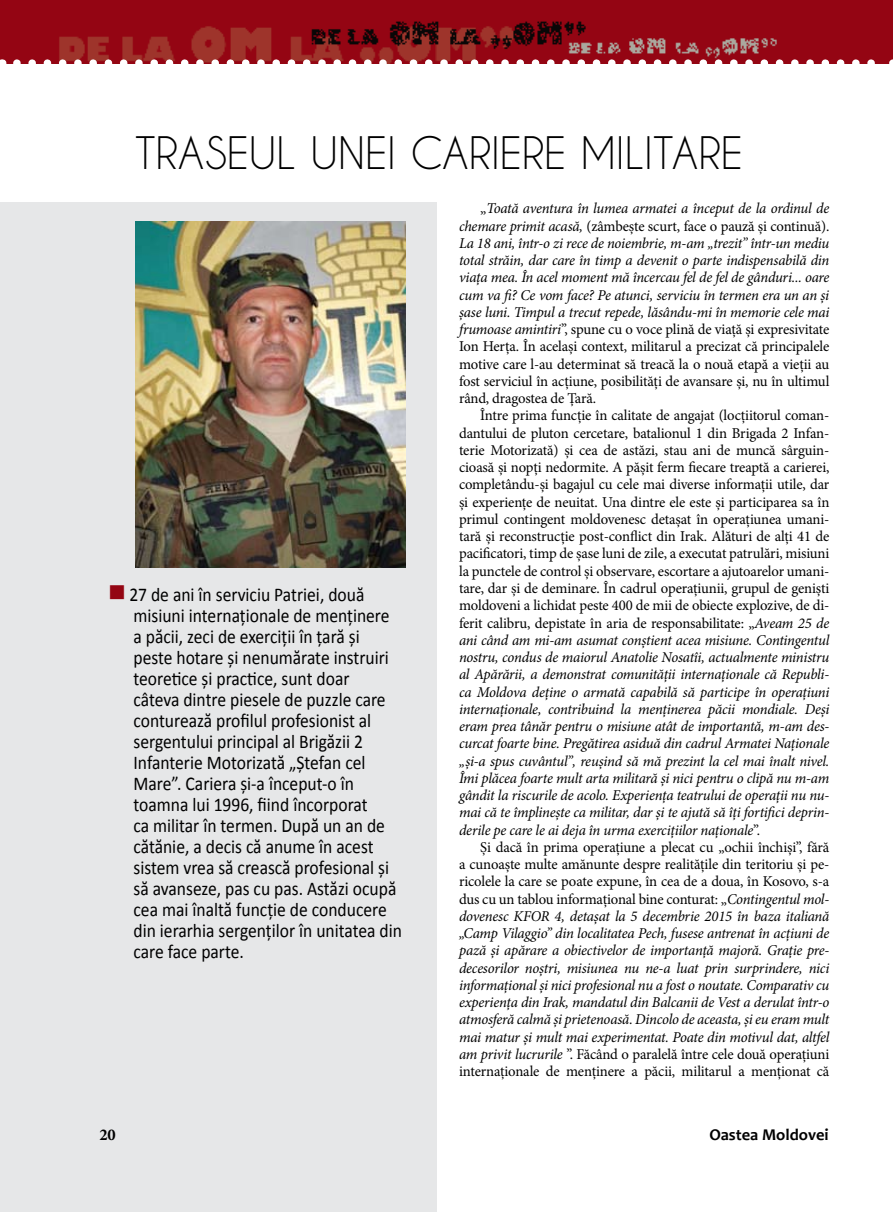
<style>
.page{position:relative;width:893px;height:1212px;background:#fff}
.page>*{position:absolute;margin:0;border:0;box-sizing:border-box;transform-origin:0 0}
.t1{font:42px "Caviar Dreams";color:#000}
.t2{font:19.5px/21px "Calibri";color:#000;scale:.9 1}
.t3{font:700 16.5px "Candara";color:#000}
.t4{font:700 16.5px "Minion Pro";color:#000}
.t5{font:italic 15px/17.2px "Minion Pro";letter-spacing:-.02em;color:#000;text-align:justify}
.t6{font:15px/17.2px "Minion Pro";letter-spacing:-.01em;color:#000;text-align:justify}
.s1{font-style:normal}
.s2{font-style:italic}
.s3{color:#940513}
</style>
<div class="page">
<div style="left:0;top:203px;width:437px;height:1009px;background:#e6e7e8"></div>
<img style="left:135px;top:222px;width:270px;height:345px">
<img style="left:0;top:0;width:893px;height:64px">
<svg style="left:17px;top:59px;width:868px;height:5px"></svg>
<h1 class="t1" style="left:135px;top:128px;width:609px">TRASEUL UNEI CARIERE MILITARE</h1>
<p class="t5" style="left:459px;top:200px;width:372px;text-indent:21px"><span class="s1">„</span>Toată aventura în lumea armatei a început de la ordinul de chemare primit acasă, <span class="s1">(zâmbește scurt, face o pauză și continuă).<br></span>La 18 ani, într-o zi rece de noiembrie, m-am „trezit” într-un mediu total străin, dar care în timp a devenit o parte indispensabilă din viața mea. În acel moment mă încercau fel de fel de gânduri... oare cum va fi? Ce vom face? Pe atunci, serviciu în termen era un an și șase luni. Timpul a trecut repede, lăsându-mi în memorie cele mai frumoase amintiri<span class="s1">”, spune cu o voce plină de viață și expresivitate Ion Herța. În același context, militarul a precizat că principalele motive care l-au determinat să treacă la o nouă etapă a vieții au fost serviciul în acțiune, posibilități de avansare și, nu în ultimul rând, dragostea de Ţară.</span></p>
<p class="t6" style="left:459px;top:407px;width:372px;text-indent:21px">Între prima funcție în calitate de angajat (locțiitorul coman&shy;dantului de pluton cercetare, batalionul 1 din Brigada 2 Infan&shy;terie Motorizată) și cea de astăzi, stau ani de muncă sârguin&shy;cioasă și nopți nedormite. A pășit ferm fiecare treaptă a carierei, completându-și bagajul cu cele mai diverse informații utile, dar și experiențe de neuitat. Una dintre ele este și participarea sa în primul contingent moldovenesc detașat în operațiunea umani&shy;tară și reconstrucție post-conflict din Irak. Alături de alți 41 de pacificatori, timp de șase luni de zile, a executat patrulări, misiuni la punctele de control şi observare, escortare a ajutoarelor umani&shy;tare, dar şi de deminare. În cadrul operațiunii, grupul de geniști moldoveni a lichidat peste 400 de mii de obiecte explozive, de di&shy;ferit calibru, depistate în aria de responsabilitate: „<span class="s2">Aveam 25 de ani când am mi-am asumat conștient acea misiune. Contingentul nostru, condus de maiorul Anatolie Nosatîi, actualmente ministru al Apărării, a demonstrat comunității internaționale că Republi&shy;ca Moldova deține o armată capabilă să participe în operațiuni internaționale, contribuind la menținerea păcii mondiale. Deși eram prea tânăr pentru o misiune atât de importantă, m-am des&shy;curcat foarte bine. Pregătirea asiduă din cadrul Armatei Naționale „și-a spus cuvântul”, reușind să mă prezint la cel mai înalt nivel.<br>Îmi plăcea foarte mult arta militară și nici pentru o clipă nu m-am gândit la riscurile de acolo. Experiența teatrului de operații nu nu&shy;mai că te împlinește ca militar, dar și te ajută să îți fortifici deprin&shy;derile pe care le ai deja în urma exercițiilor naționale</span>”.</p>
<p class="t5" style="left:459px;top:838px;width:372px;text-indent:21px"><span class="s1">Și dacă în prima operațiune a plecat cu „ochii închiși”, fără a cunoaște multe amănunte despre realitățile din teritoriu și pe&shy;ricolele la care se poate expune, în cea de a doua, în Kosovo, s-a dus cu un tablou informațional bine conturat: „</span>Contingentul mol&shy;dovenesc KFOR 4, detașat la 5 decembrie 2015 în baza italiană „Camp Vilaggio” din localitatea Pech, fusese antrenat în acțiuni de pază și apărare a obiectivelor de importanță majoră. Grație pre&shy;decesorilor noștri, misiunea nu ne-a luat prin surprindere, nici informațional și nici profesional nu a fost o noutate. Comparativ cu experienţa din Irak, mandatul din Balcanii de Vest a derulat într-o atmosferă calmă și prietenoasă. Dincolo de aceasta, și eu eram mult mai matur și mult mai experimentat. Poate din motivul dat, altfel am privit lucrurile <span class="s1">”. Făcând o paralelă între cele două operațiuni internaționale de menținere a păcii, militarul a menționat că</span></p>
<p class="t2" style="left:134px;top:583px;width:300px;text-indent:-26px"><span class="s3">■</span> 27 de ani în serviciu Patriei, două misiuni internaționale de menținere a păcii, zeci de exerciții în țară și peste hotare și nenumărate instruiri teoretice și practice, sunt doar<br>câteva dintre piesele de puzzle care conturează profilul profesionist al sergentului principal al Brigăzii 2<br>Infanterie Motorizată „Ștefan cel Mare”. Cariera și-a început-o în toamna lui 1996, fiind încorporat<br>ca militar în termen. După un an de cătănie, a decis că anume în acest sistem vrea să crească profesional și să avanseze, pas cu pas. Astăzi ocupă cea mai înaltă funcție de conducere din ierarhia sergenților în unitatea din care face parte.</p>
<p class="t4" style="left:99px;top:1123px;width:18px">20</p>
<p class="t3" style="left:709px;top:1124px;width:121px">Oastea Moldovei</p>
</div>
